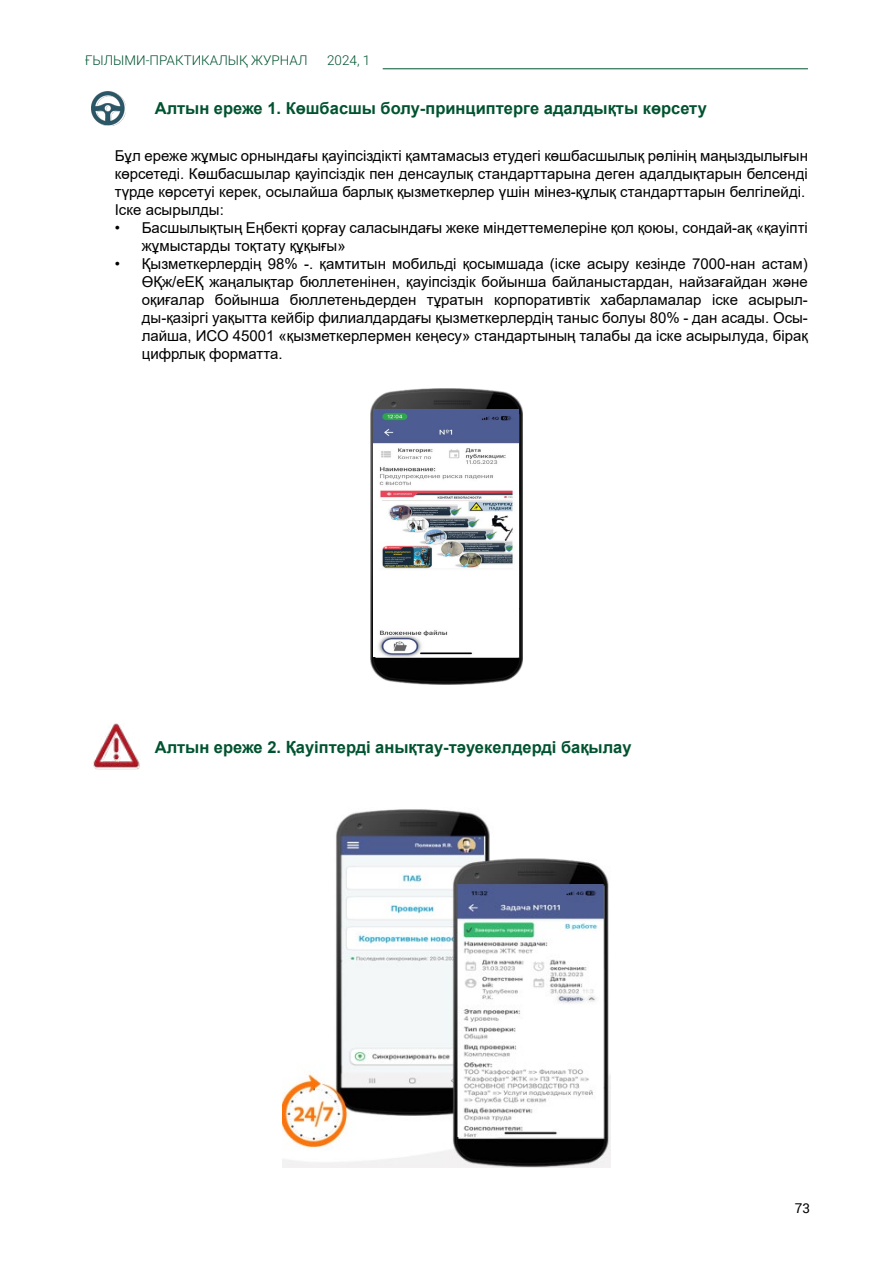
<style>
.page{position:relative;width:893px;height:1263px;background:#fff}
.page>*{position:absolute;margin:0;border:0;box-sizing:border-box;transform-origin:0 0}
.t1{font:700 16.5px "Arial";color:#005330}
.t2{font:15px/18px "Arial";color:#000}
.t3{font:300 13.5px "Roboto";color:#005330}
.t4{font:13.5px "Roboto";color:#000}
</style>
<div class="page">
<hr style="left:383px;top:68px;width:425px;height:1px;background:#005330">
<img style="left:91px;top:91px;width:35px;height:34px">
<img style="left:370px;top:389px;width:153px;height:295px">
<img style="left:373px;top:410px;width:145px;height:247px">
<img style="left:93px;top:723px;width:47px;height:47px">
<img style="left:282px;top:809px;width:328px;height:359px">
<p class="t3" style="left:85px;top:51px;width:224px">ҒЫЛЫМИ-ПРАКТИКАЛЫҚ ЖУРНАЛ</p>
<p class="t3" style="left:327px;top:51px;width:45px">2024, 1</p>
<p class="t1" style="left:155px;top:97px;width:554px">Алтын ереже 1. Көшбасшы болу-принциптерге адалдықты көрсету</p>
<p class="t2" style="left:115px;top:147px;width:695px">Бұл ереже жұмыс орнындағы қауіпсіздікті қамтамасыз етудегі көшбасшылық рөлінің маңыздылығын көрсетеді. Көшбасшылар қауіпсіздік пен денсаулық стандарттарына деген адалдықтарын белсенді түрде көрсетуі керек, осылайша барлық қызметкерлер үшін мінез-құлық стандарттарын белгілейді.<br>Іске асырылды:</p>
<p class="t2" style="left:142px;top:219px;width:668px;text-indent:-27px">• Басшылықтың Еңбекті қорғау саласындағы жеке міндеттемелеріне қол қоюы, сондай-ақ «қауіпті жұмыстарды тоқтату құқығы»</p>
<p class="t2" style="left:142px;top:255px;width:668px;text-align:justify;text-indent:-27px">• Қызметкерлердің 98% -. қамтитын мобильді қосымшада (іске асыру кезінде 7000-нан астам)<br>ӨҚж/еЕҚ жаңалықтар бюллетенінен, қауіпсіздік бойынша байланыстардан, найзағайдан және оқиғалар бойынша бюллетеньдерден тұратын корпоративтік хабарламалар іске асырыл&shy;ды-қазіргі уақытта кейбір филиалдардағы қызметкерлердің таныс болуы 80% - дан асады. Осы&shy;лайша, ИСО 45001 «қызметкерлермен кеңесу» стандартының талабы да іске асырылуда, бірақ цифрлық форматта.</p>
<p class="t1" style="left:155px;top:735px;width:478px">Алтын ереже 2. Қауіптерді анықтау-тәуекелдерді бақылау</p>
<p class="t4" style="left:795px;top:1200px;width:17px">73</p>
</div>
